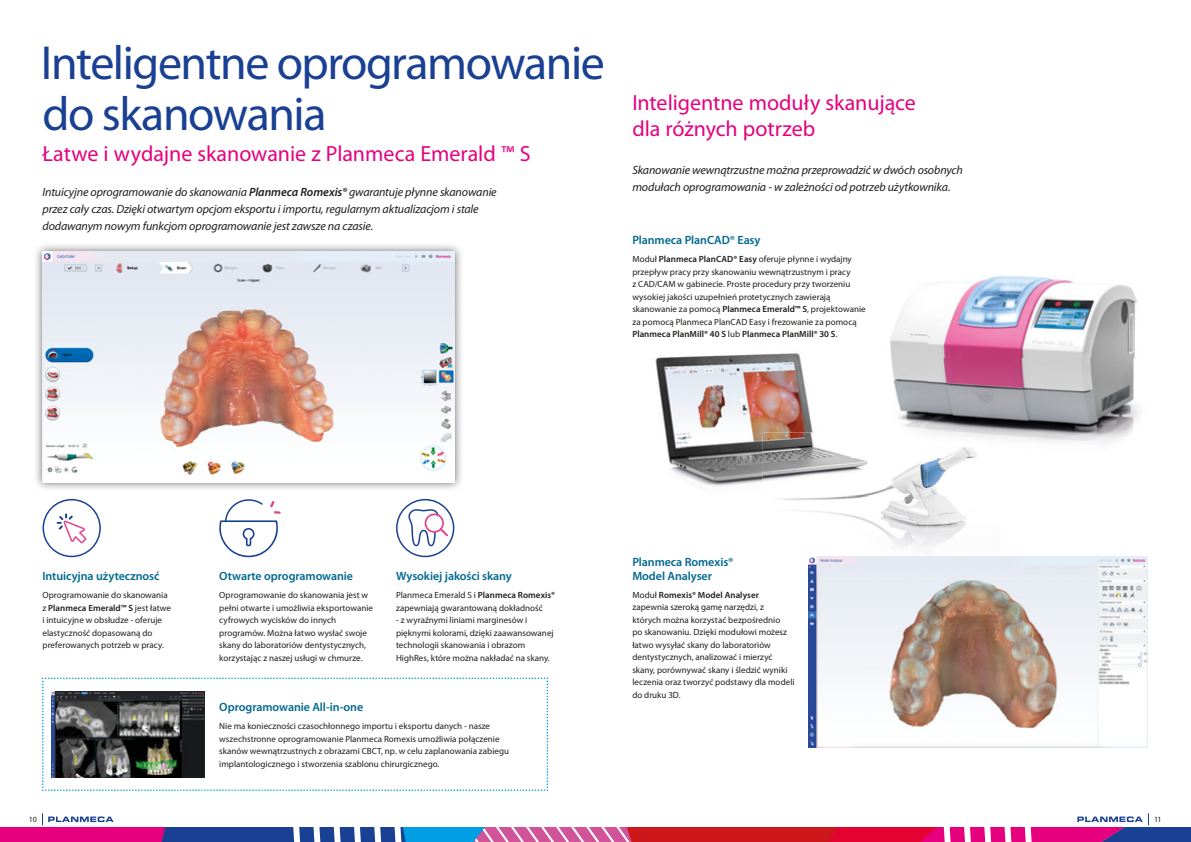
<style>
.page{position:relative;width:1191px;height:842px;background:#fff}
.page>*{position:absolute;margin:0;border:0;box-sizing:border-box;transform-origin:0 0}
.t1{font:48px/51px "Myriad Pro";letter-spacing:-.03em;color:#194093}
.t2{font:22px/26px "Myriad Pro";color:#e6007e}
.t3{font:italic 12px/17px "Myriad Pro";letter-spacing:-.01em;color:#1d1d1b}
.t4{font:600 12px/14px "Myriad Pro";letter-spacing:-.01em;color:#006891}
.t5{font:9px/12.5px "Myriad Pro";color:#1d1d1b}
.t6{font:8px "Myriad Pro";color:#1d1d1b}
.s1{font-weight:600}
</style>
<div class="page">
<img style="left:893px;top:276px;width:245px;height:83px">
<img style="left:927px;top:359px;width:212px;height:85px">
<img style="left:655px;top:353px;width:158px;height:133px">
<img style="left:890px;top:333px;width:37px;height:98px">
<img style="left:816px;top:458px;width:227px;height:99px">
<img style="left:927px;top:433px;width:116px;height:25px">
<img style="left:763px;top:433px;width:164px;height:122px">
<img style="left:808px;top:557px;width:340px;height:191px">
<svg style="left:0;top:813px;width:1191px;height:29px"></svg>
<svg style="left:42px;top:677px;width:506px;height:114px"></svg>
<img style="left:51px;top:691px;width:153px;height:86px">
<svg style="left:43px;top:499px;width:58px;height:58px"></svg>
<svg style="left:219px;top:499px;width:62px;height:58px"></svg>
<svg style="left:396px;top:499px;width:58px;height:58px"></svg>
<img style="left:36px;top:245px;width:426px;height:244px">
<img style="left:43px;top:251px;width:411px;height:232px">
<h1 class="t1" style="left:41px;top:41px;width:566px">Inteligentne oprogramowanie do skanowania</h1>
<h2 class="t2" style="left:43px;top:143px;width:489px">Łatwe i wydajne skanowanie z Planmeca Emerald ™ S</h2>
<p class="t3" style="left:43px;top:185px;width:456px">Intuicyjne oprogramowanie do skanowania <span class="s1">Planmeca Romexis®</span> gwarantuje płynne skanowanie przez cały czas. Dzięki otwartym opcjom eksportu i importu, regularnym aktualizacjom i stale dodawanym nowym funkcjom oprogramowanie jest zawsze na czasie.</p>
<h2 class="t2" style="left:632px;top:92px;width:285px">Inteligentne moduły skanujące dla różnych potrzeb</h2>
<h3 class="t3" style="left:632px;top:162px;width:332px">Skanowanie wewnątrzustne można przeprowadzić w dwóch osobnych modułach oprogramowania - w zależności od potrzeb użytkownika.</h3>
<h3 class="t4" style="left:632px;top:234px;width:130px">Planmeca PlanCAD® Easy</h3>
<p class="t5" style="left:632px;top:254px;width:235px">Moduł <span class="s1">Planmeca PlanCAD® Easy</span> oferuje płynne i wydajny przepływ pracy przy skanowaniu wewnątrzustnym i pracy<br>z CAD/CAM w gabinecie. Proste procedury przy tworzeniu wysokiej jakości uzupełnień protetycznych zawierają skanowanie za pomocą <span class="s1">Planmeca Emerald™ S</span>, projektowanie za pomocą Planmeca PlanCAD Easy i frezowanie za pomocą <span class="s1">Planmeca PlanMill® 40 S</span> lub <span class="s1">Planmeca PlanMill® 30 S</span>.</p>
<h3 class="t4" style="left:43px;top:570px;width:118px">Intuicyjna użytecznosć</h3>
<p class="t5" style="left:43px;top:589px;width:130px">Oprogramowanie do skanowania z <span class="s1">Planmeca Emerald™ S</span> jest łatwe i intuicyjne w obsłudze - oferuje elastyczność dopasowaną do preferowanych potrzeb w pracy.</p>
<h3 class="t4" style="left:219px;top:570px;width:135px">Otwarte oprogramowanie</h3>
<p class="t5" style="left:219px;top:589px;width:155px">Oprogramowanie do skanowania jest w pełni otwarte i umożliwia eksportowanie cyfrowych wycisków do innych programów. Można łatwo wysłać swoje skany do laboratoriów dentystycznych, korzystając z naszej usługi w chmurze.</p>
<h3 class="t4" style="left:396px;top:570px;width:117px">Wysokiej jakości skany</h3>
<p class="t5" style="left:396px;top:589px;width:161px">Planmeca Emerald S i <span class="s1">Planmeca Romexis® </span>zapewniają gwarantowaną dokładność</p>
<p class="t5" style="left:396px;top:614px;width:159px">- z wyraźnymi liniami marginesów i pięknymi kolorami, dzięki zaawansowanej technologii skanowania i obrazom HighRes, które można nakładać na skany.</p>
<h3 class="t4" style="left:219px;top:701px;width:145px">Oprogramowanie All-in-one</h3>
<p class="t5" style="left:219px;top:720px;width:291px">Nie ma konieczności czasochłonnego importu i eksportu danych - nasze wszechstronne oprogramowanie Planmeca Romexis umożliwia połączenie skanów wewnątrzustnych z obrazami CBCT, np. w celu zaplanowania zabiegu implantologicznego i stworzenia szablonu chirurgicznego.</p>
<h3 class="t4" style="left:632px;top:556px;width:103px">Planmeca Romexis®<br>Model Analyser</h3>
<p class="t5" style="left:632px;top:589px;width:164px">Moduł <span class="s1">Romexis® Model Analyser </span>zapewnia szeroką gamę narzędzi, z których można korzystać bezpośrednio<br>po skanowaniu. Dzięki modułowi możesz łatwo wysyłać skany do laboratoriów dentystycznych, analizować i mierzyć skany, porównywać skany i śledzić wyniki leczenia oraz tworzyć podstawy dla modeli do druku 3D.</p>
<p class="t6" style="left:29px;top:816px;width:9px">10</p>
<p class="t6" style="left:1154px;top:816px;width:9px">11</p>
</div>
